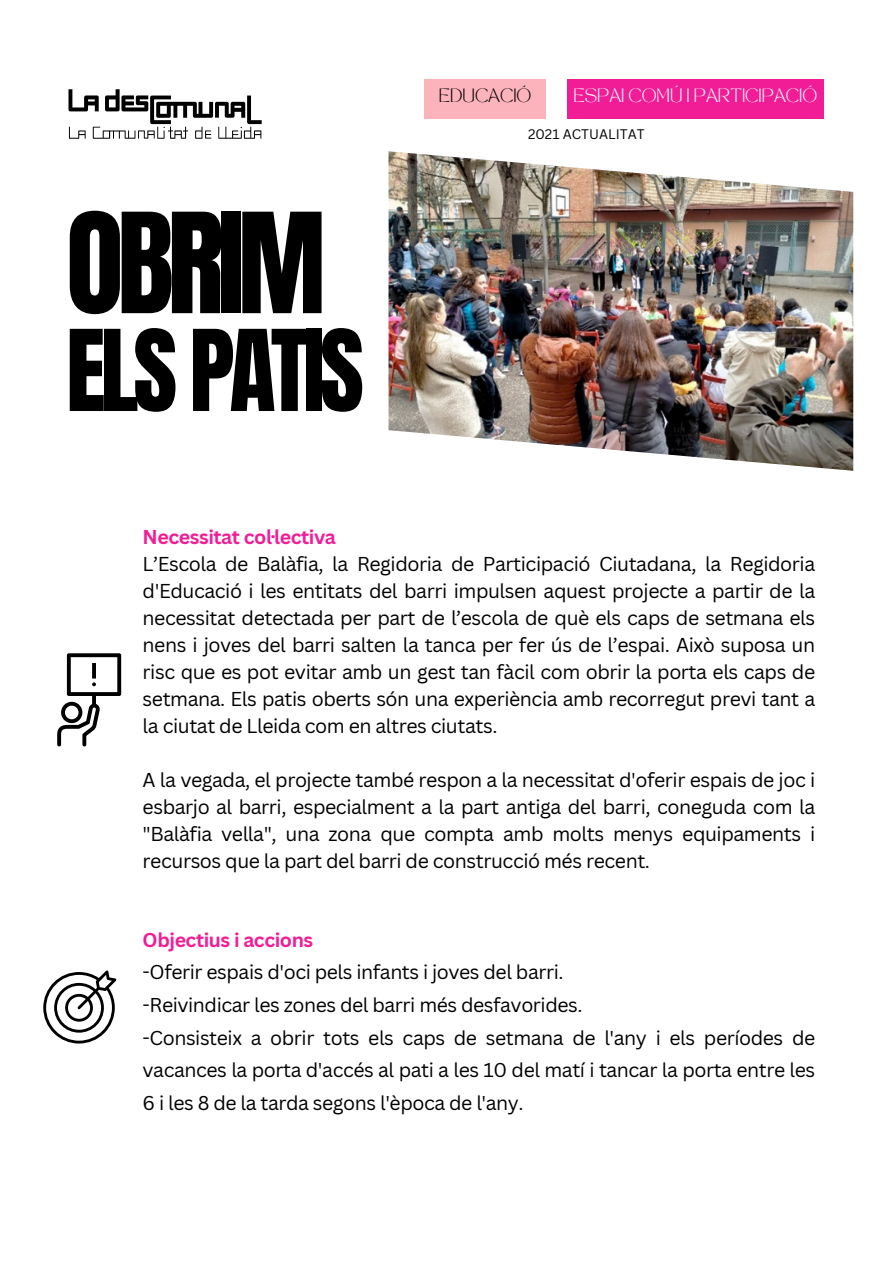
<style>
.page{position:relative;width:893px;height:1264px;background:#fff}
.page>*{position:absolute;margin:0;border:0;box-sizing:border-box;transform-origin:0 0}
.t1{font:118.2px "Anton";letter-spacing:-.055em;color:#000}
.t2{font:95.7px "Anton";letter-spacing:-.055em;color:#000}
.t3{font:19.5px/27px "Canva Sans";letter-spacing:-.025em;color:#000;text-align:justify}
.t4{font:700 19.5px "Canva Sans";letter-spacing:-.025em;color:#f11d96}
.t5{font:13.5px "TAN MONCHERI Regular";color:#fff}
.t6{font:13.5px "Canva Sans";color:#000}
.t7{font:13.5px "TAN MONCHERI Regular";color:#000}
</style>
<div class="page">
<svg style="left:68px;top:89px;width:194px;height:50px"></svg>
<img style="left:388px;top:151px;width:465px;height:320px">
<svg style="left:57px;top:653px;width:64px;height:93px"></svg>
<svg style="left:43px;top:970px;width:73px;height:73px"></svg>
<div style="left:424px;top:79px;width:122px;height:39px;background:#fdb3bc"></div>
<div style="left:567px;top:79px;width:256px;height:39px;background:#f11d96"></div>
<p class="t1" style="left:66px;top:179px;width:261px">OBRIM</p>
<p class="t2" style="left:66px;top:302px;width:299px">ELS PATIS</p>
<p class="t7" style="left:439px;top:88px;width:94px">EDUCACIÓ</p>
<p class="t5" style="left:573px;top:88px;width:245px">ESPAI COMÚ I PARTICIPACIÓ</p>
<p class="t6" style="left:528px;top:125px;width:118px">2021 ACTUALITAT</p>
<p class="t4" style="left:143px;top:523px;width:195px">Necessitat col·lectiva</p>
<p class="t3" style="left:143px;top:550px;width:674px">L’Escola de Balàfia, la Regidoria de Participació Ciutadana, la Regidoria d'Educació i les entitats del barri impulsen aquest projecte a partir de la necessitat detectada per part de l’escola de què els caps de setmana els nens i joves del barri salten la tanca per fer ús de l’espai. Això suposa un risc que es pot evitar amb un gest tan fàcil com obrir la porta els caps de setmana. Els patis oberts són una experiència amb recorregut previ tant a la ciutat de Lleida com en altres ciutats.</p>
<p class="t3" style="left:143px;top:766px;width:674px">A la vegada, el projecte també respon a la necessitat d'oferir espais de joc i esbarjo al barri, especialment a la part antiga del barri, coneguda com la "Balàfia vella", una zona que compta amb molts menys equipaments i recursos que la part del barri de construcció més recent.</p>
<p class="t4" style="left:143px;top:925px;width:172px">Objectius i accions</p>
<p class="t3" style="left:143px;top:958px;width:422px">-Oferir espais d'oci pels infants i joves del barri.</p>
<p class="t3" style="left:143px;top:990px;width:441px">-Reivindicar les zones del barri més desfavorides.</p>
<p class="t3" style="left:143px;top:1020px;width:674px;line-height:32.5px">-Consisteix a obrir tots els caps de setmana de l'any i els períodes de vacances la porta d'accés al pati a les 10 del matí i tancar la porta entre les 6 i les 8 de la tarda segons l'època de l'any.</p>
</div>
